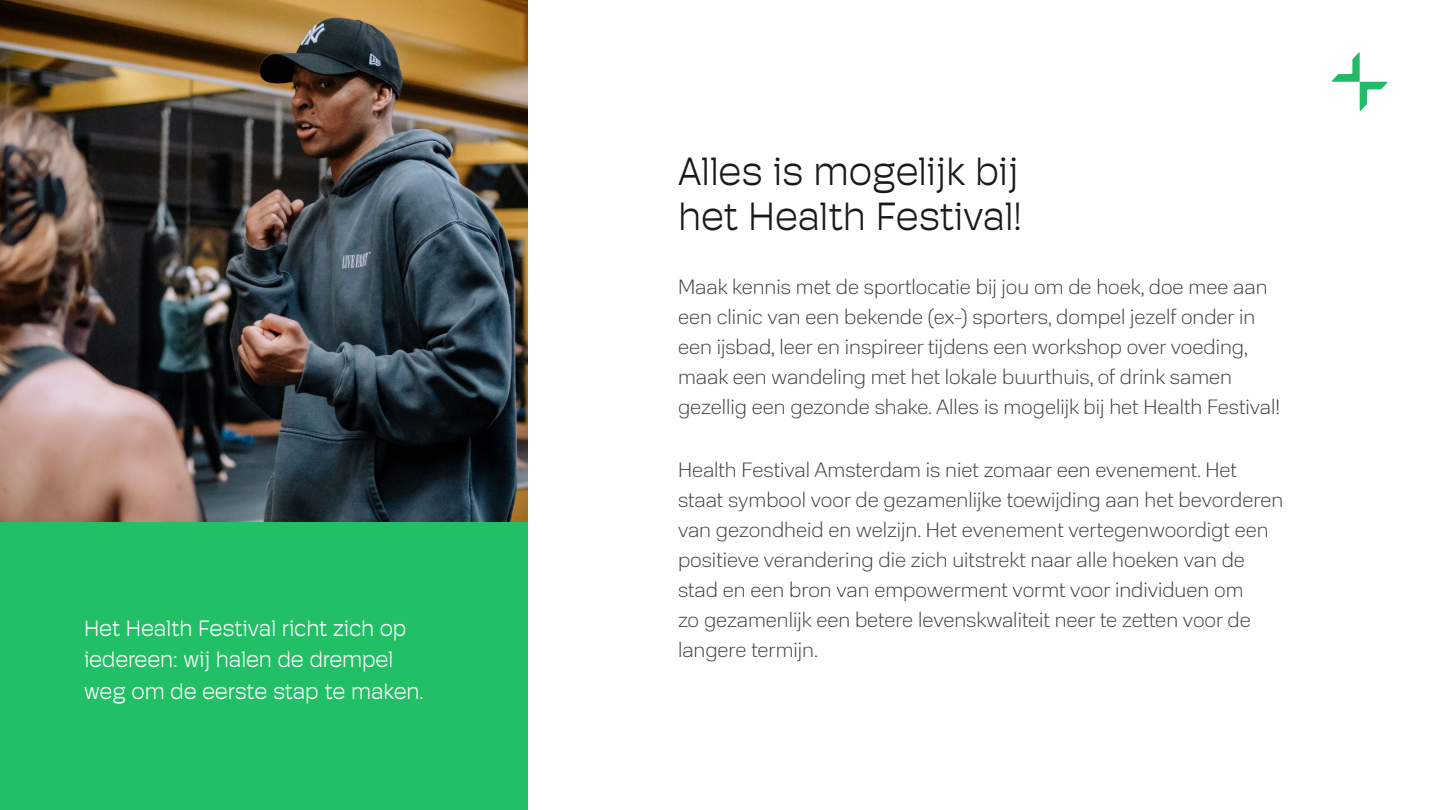
<style>
.page{position:relative;width:1440px;height:810px;background:#fff}
.page>*{position:absolute;margin:0;border:0;box-sizing:border-box;transform-origin:0 0}
.t1{font:300 39.75px/45.4px "Hoss Sharp";letter-spacing:-.005em;color:#1a1a1a}
.t2{font:300 22.5px/31.5px "Hoss Sharp";letter-spacing:-.005em;color:#fff}
.t3{font:100 21px/30px "Normalidad Text";color:#404040}
</style>
<div class="page">
<svg style="left:1332px;top:52px;width:56px;height:59px"></svg>
<img style="left:0;top:0;width:528px;height:522px">
<div style="left:0;top:522px;width:528px;height:288px;background:#21bf66"></div>
<p class="t2" style="left:84px;top:612px;width:341px">Het Health Festival richt zich op iedereen: wij halen de drempel weg om de eerste stap te maken.</p>
<h1 class="t1" style="left:678px;top:148px;width:345px">Alles is mogelijk bij het Health Festival!</h1>
<p class="t3" style="left:678px;top:270px;width:604px">Maak kennis met de sportlocatie bij jou om de hoek, doe mee aan een clinic van een bekende (ex-) sporters, dompel jezelf onder in een ijsbad, leer en inspireer tijdens een workshop over voeding, maak een wandeling met het lokale buurthuis, of drink samen gezellig een gezonde shake. Alles is mogelijk bij het Health Festival!</p>
<p class="t3" style="left:678px;top:453px;width:607px">Health Festival Amsterdam is niet zomaar een evenement. Het staat symbool voor de gezamenlijke toewijding aan het bevorderen van gezondheid en welzijn. Het evenement vertegenwoordigt een positieve verandering die zich uitstrekt naar alle hoeken van de stad en een bron van empowerment vormt voor individuen om<br>zo gezamenlijk een betere levenskwaliteit neer te zetten voor de langere termijn.</p>
</div>
